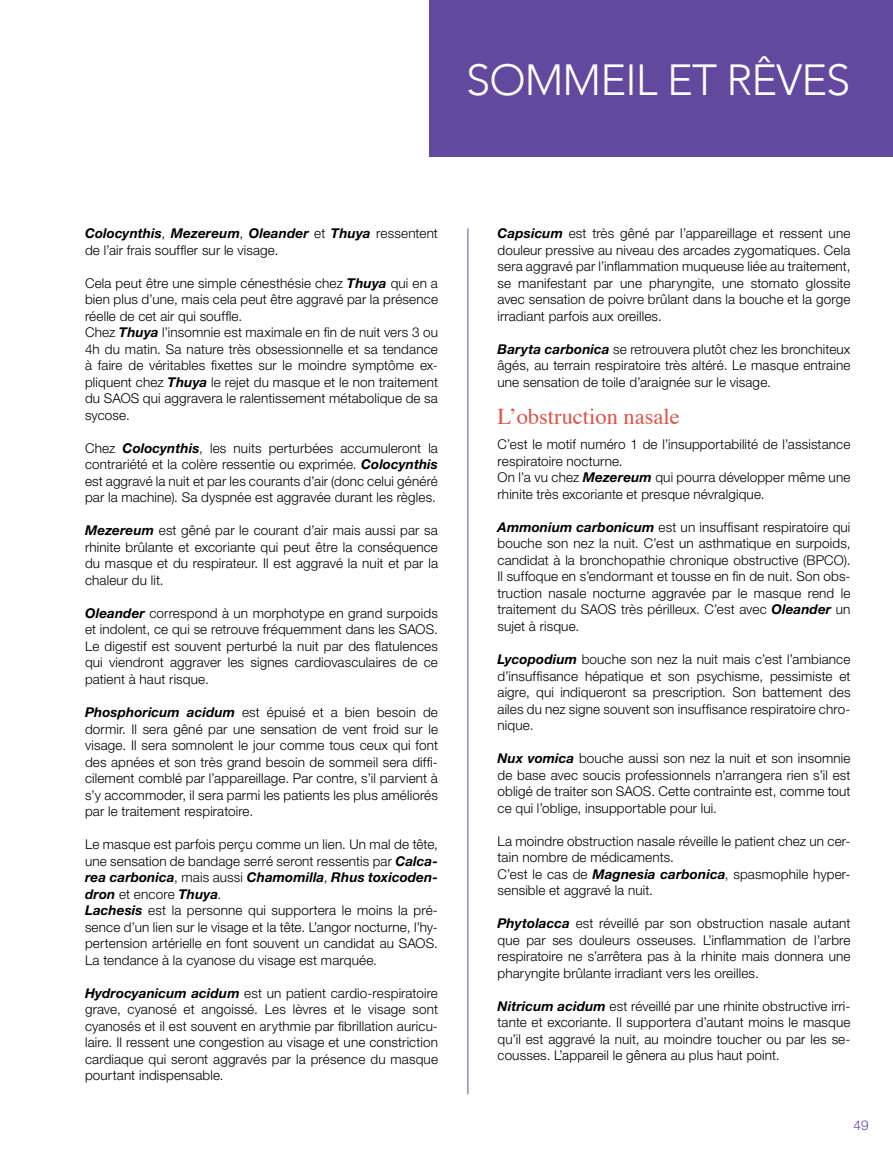
<style>
.page{position:relative;width:893px;height:1149px;background:#fff}
.page>*{position:absolute;margin:0;border:0;box-sizing:border-box;transform-origin:0 0}
.t1{font:300 43.5px "Avenir";letter-spacing:-.02em;color:#fff}
.t2{font:22.5px "Times";color:#dd5348}
.t3{font:300 13.5px/16.5px "Helvetica Neue LT Std";letter-spacing:.01em;color:#000;text-align:justify}
.t4{font:300 13.5px "Helvetica Neue LT Std";color:#62499e}
.s1{font-weight:700;font-style:italic}
</style>
<div class="page">
<div style="left:429px;top:0;width:464px;height:156px;background:#62499e"></div>
<hr style="left:468px;top:228px;width:1px;height:865px;background:#62499e">
<h1 class="t1" style="left:466px;top:54px;width:381px">SOMMEIL ET RÊVES</h1>
<p class="t3" style="left:85px;top:225px;width:354px"><span class="s1">Colocynthis</span>, <span class="s1">Mezereum</span>, <span class="s1">Oleander</span> et <span class="s1">Thuya</span> ressentent de l’air frais souffler sur le visage.</p>
<p class="t3" style="left:85px;top:274px;width:354px;text-align:left">Cela peut être une simple cénesthésie chez <span class="s1">Thuya</span> qui en a bien plus d’une, mais cela peut être aggravé par la présence réelle de cet air qui souffle.<br>Chez <span class="s1">Thuya</span> l’insomnie est maximale en fin de nuit vers 3 ou 4h du matin. Sa nature très obsessionnelle et sa tendance à faire de véritables fixettes sur le moindre symptôme ex&shy;pliquent chez <span class="s1">Thuya</span> le rejet du masque et le non traitement du SAOS qui aggravera le ralentissement métabolique de sa sycose.</p>
<p class="t3" style="left:85px;top:439px;width:354px">Chez <span class="s1">Colocynthis</span>, les nuits perturbées accumuleront la contrariété et la colère ressentie ou exprimée. <span class="s1">Colocynthis </span>est aggravé la nuit et par les courants d’air (donc celui généré par la machine). Sa dyspnée est aggravée durant les règles.</p>
<p class="t3" style="left:85px;top:522px;width:354px"><span class="s1">Mezereum</span> est gêné par le courant d’air mais aussi par sa rhinite brûlante et excoriante qui peut être la conséquence du masque et du respirateur. Il est aggravé la nuit et par la chaleur du lit.</p>
<p class="t3" style="left:85px;top:604px;width:354px"><span class="s1">Oleander</span> correspond à un morphotype en grand surpoids et indolent, ce qui se retrouve fréquemment dans les SAOS.<br>Le digestif est souvent perturbé la nuit par des flatulences qui viendront aggraver les signes cardiovasculaires de ce patient à haut risque.</p>
<p class="t3" style="left:85px;top:703px;width:354px"><span class="s1">Phosphoricum acidum</span> est épuisé et a bien besoin de dormir. Il sera gêné par une sensation de vent froid sur le visage. Il sera somnolent le jour comme tous ceux qui font des apnées et son très grand besoin de sommeil sera diffi&shy;cilement comblé par l’appareillage. Par contre, s’il parvient à s’y accommoder, il sera parmi les patients les plus améliorés par le traitement respiratoire.</p>
<p class="t3" style="left:85px;top:835px;width:354px;text-align:left">Le masque est parfois perçu comme un lien. Un mal de tête, une sensation de bandage serré seront ressentis par <span class="s1">Calca&shy;rea carbonica</span>, mais aussi <span class="s1">Chamomilla</span>, <span class="s1">Rhus toxicoden&shy;dron</span> et encore <span class="s1">Thuya</span>.<br><span class="s1">Lachesis</span> est la personne qui supportera le moins la pré&shy;sence d’un lien sur le visage et la tête. L’angor nocturne, l’hy&shy;pertension artérielle en font souvent un candidat au SAOS.<br>La tendance à la cyanose du visage est marquée.</p>
<p class="t3" style="left:85px;top:984px;width:354px"><span class="s1">Hydrocyanicum acidum</span> est un patient cardio-respiratoire grave, cyanosé et angoissé. Les lèvres et le visage sont cyanosés et il est souvent en arythmie par fibrillation auricu&shy;laire. Il ressent une congestion au visage et une constriction cardiaque qui seront aggravés par la présence du masque pourtant indispensable.</p>
<p class="t3" style="left:497px;top:225px;width:354px"><span class="s1">Capsicum</span> est très gêné par l’appareillage et ressent une douleur pressive au niveau des arcades zygomatiques. Cela sera aggravé par l’inflammation muqueuse liée au traitement, se manifestant par une pharyngite, une stomato glossite avec sensation de poivre brûlant dans la bouche et la gorge irradiant parfois aux oreilles.</p>
<p class="t3" style="left:497px;top:340px;width:354px"><span class="s1">Baryta carbonica</span> se retrouvera plutôt chez les bronchiteux âgés, au terrain respiratoire très altéré. Le masque entraine une sensation de toile d’araignée sur le visage.</p>
<h2 class="t2" style="left:497px;top:395px;width:184px">L’obstruction nasale</h2>
<p class="t3" style="left:497px;top:436px;width:354px;text-align:left">C’est le motif numéro 1 de l’insupportabilité de l’assistance respiratoire nocturne.<br>On l’a vu chez <span class="s1">Mezereum</span> qui pourra développer même une rhinite très excoriante et presque névralgique.</p>
<p class="t3" style="left:497px;top:518px;width:354px"><span class="s1">Ammonium carbonicum</span> est un insuffisant respiratoire qui bouche son nez la nuit. C’est un asthmatique en surpoids, candidat à la bronchopathie chronique obstructive (BPCO).<br>Il suffoque en s’endormant et tousse en fin de nuit. Son obs&shy;truction nasale nocturne aggravée par le masque rend le traitement du SAOS très périlleux. C’est avec <span class="s1">Oleander</span> un sujet à risque.</p>
<p class="t3" style="left:497px;top:650px;width:354px"><span class="s1">Lycopodium</span> bouche son nez la nuit mais c’est l’ambiance d’insuffisance hépatique et son psychisme, pessimiste et aigre, qui indiqueront sa prescription. Son battement des ailes du nez signe souvent son insuffisance respiratoire chro&shy;nique.</p>
<p class="t3" style="left:497px;top:749px;width:354px"><span class="s1">Nux vomica</span> bouche aussi son nez la nuit et son insomnie de base avec soucis professionnels n’arrangera rien s’il est obligé de traiter son SAOS. Cette contrainte est, comme tout ce qui l’oblige, insupportable pour lui.</p>
<p class="t3" style="left:497px;top:832px;width:354px;text-align:left">La moindre obstruction nasale réveille le patient chez un cer&shy;tain nombre de médicaments.<br>C’est le cas de <span class="s1">Magnesia carbonica</span>, spasmophile hyper&shy;sensible et aggravé la nuit.</p>
<p class="t3" style="left:497px;top:914px;width:354px"><span class="s1">Phytolacca</span> est réveillé par son obstruction nasale autant que par ses douleurs osseuses. L’inflammation de l’arbre respiratoire ne s’arrêtera pas à la rhinite mais donnera une pharyngite brûlante irradiant vers les oreilles.</p>
<p class="t3" style="left:497px;top:997px;width:354px"><span class="s1">Nitricum acidum</span> est réveillé par une rhinite obstructive irri&shy;tante et excoriante. Il supportera d’autant moins le masque qu’il est aggravé la nuit, au moindre toucher ou par les se&shy;cousses. L’appareil le gênera au plus haut point.</p>
<p class="t4" style="left:854px;top:1116px;width:17px">49</p>
</div>
